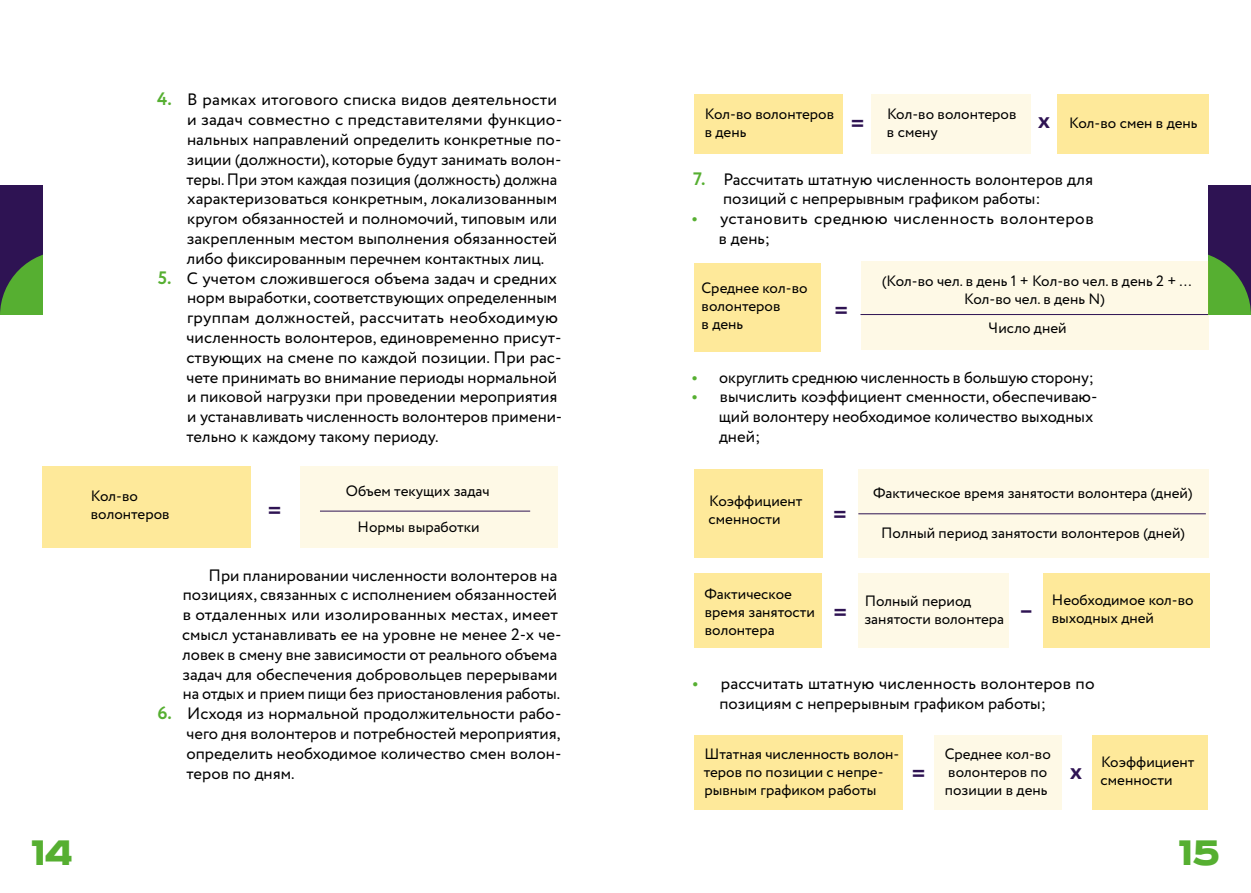
<style>
.page{position:relative;width:1251px;height:893px;background:#fff}
.page>*{position:absolute;margin:0;border:0;box-sizing:border-box;transform-origin:0 0}
.t1{font:900 45px "Road Radio";color:#56af31}
.t2{font:700 24px "Circe";color:#2e1353}
.t3{font:16.5px/19.8px "Circe";color:#000}
.t4{font:16.5px/19.8px "Circe";letter-spacing:.025em;color:#000}
.t5{font:15px/18px "Circe";color:#000}
.s1{font-weight:700;font-size:18px;color:#56af31}
.s2{font-weight:700;font-size:24px;color:#2e1353}
</style>
<div class="page">
<div style="left:0;top:185px;width:43px;height:130px;background:#2e1353"></div>
<svg style="left:0;top:254px;width:43px;height:61px"></svg>
<div style="left:1208px;top:185px;width:42px;height:130px;background:#2e1353"></div>
<svg style="left:1208px;top:254px;width:42px;height:61px"></svg>
<div style="left:43px;top:467px;width:208px;height:81px;background:#fee99a"></div>
<div style="left:300px;top:467px;width:257px;height:81px;background:#fef9e6"></div>
<hr style="left:320px;top:511px;width:210px;height:1px;background:#2e1353">
<div style="left:694px;top:95px;width:148px;height:59px;background:#fee99a"></div>
<div style="left:1057px;top:95px;width:151px;height:59px;background:#fee99a"></div>
<div style="left:871px;top:95px;width:159px;height:59px;background:#fef9e6"></div>
<div style="left:694px;top:263px;width:126px;height:89px;background:#fee99a"></div>
<div style="left:860px;top:261px;width:347px;height:89px;background:#fef9e6"></div>
<hr style="left:860px;top:314px;width:347px;height:1px;background:#2e1353">
<div style="left:694px;top:469px;width:128px;height:89px;background:#fee99a"></div>
<div style="left:858px;top:469px;width:350px;height:89px;background:#fef9e6"></div>
<hr style="left:858px;top:513px;width:347px;height:1px;background:#2e1353">
<div style="left:694px;top:574px;width:128px;height:74px;background:#fee99a"></div>
<div style="left:1042px;top:574px;width:166px;height:74px;background:#fee99a"></div>
<div style="left:858px;top:574px;width:151px;height:74px;background:#fef9e6"></div>
<div style="left:693px;top:735px;width:209px;height:74px;background:#fee99a"></div>
<div style="left:1092px;top:735px;width:115px;height:74px;background:#fee99a"></div>
<div style="left:934px;top:735px;width:127px;height:74px;background:#fef9e6"></div>
<p class="t3" style="left:186px;top:90px;width:377px;text-indent:-29px"><span class="s1">4.</span> В рамках итогового списка видов деятельности и задач совместно с представителями функцио&shy;нальных направлений определить конкретные по&shy;зиции (должности), которые будут занимать волон&shy;теры. При этом каждая позиция (должность) должна характеризоваться конкретным, локализованным кругом обязанностей и полномочий, типовым или закрепленным местом выполнения обязанностей либо фиксированным перечнем контактных лиц.</p>
<p class="t3" style="left:186px;top:269px;width:377px;text-indent:-29px"><span class="s1">5.</span> С учетом сложившегося объема задач и средних норм выработки, соответствующих определенным группам должностей, рассчитать необходимую численность волонтеров, единовременно присут&shy;ствующих на смене по каждой позиции. При рас&shy;чете принимать во внимание периоды нормальной и пиковой нагрузки при проведении мероприятия и устанавливать численность волонтеров примени&shy;тельно к каждому такому периоду.</p>
<p class="t5" style="left:91px;top:488px;width:80px">Кол-во волонтеров</p>
<p class="t5" style="left:346px;top:482px;width:145px">Объем текущих задач</p>
<h2 class="t2" style="left:267px;top:495px;width:16px">=</h2>
<p class="t5" style="left:357px;top:518px;width:123px">Нормы выработки</p>
<p class="t3" style="left:182px;top:566px;width:381px;text-indent:26px">При планировании численности волонтеров на позициях, связанных с исполнением обязанностей в отдаленных или изолированных местах, имеет смысл устанавливать ее на уровне не менее 2-х че&shy;ловек в смену вне зависимости от реального объема задач для обеспечения добровольцев перерывами на отдых и прием пищи без приостановления работы.</p>
<p class="t3" style="left:186px;top:704px;width:376px;text-align:justify;text-indent:-29px"><span class="s1">6.</span> Исходя из нормальной продолжительности рабо&shy;чего дня волонтеров и потребностей мероприятия, определить необходимое количество смен волон&shy;теров по дням.</p>
<p class="t5" style="left:704px;top:106px;width:131px">Кол-во волонтеров в день</p>
<p class="t5" style="left:886px;top:106px;width:131px">Кол-во волонтеров в смену</p>
<h2 class="t2" style="left:850px;top:108px;width:16px">=</h2>
<p class="t5" style="left:1037px;top:115px;width:161px"><span class="s2">x</span> Кол-во смен в день</p>
<p class="t3" style="left:723px;top:170px;width:371px;text-indent:-30px"><span class="s1">7.</span> Рассчитать штатную численность волонтеров для позиций с непрерывным графиком работы:</p>
<p class="t4" style="left:718px;top:209px;width:376px;text-indent:-27px"><span class="s1">•</span> установить среднюю численность волонтеров в день;</p>
<p class="t5" style="left:701px;top:279px;width:108px">Среднее кол-во волонтеров<br>в день</p>
<p class="t5" style="left:882px;top:272px;width:311px;text-align:center">(Кол-во чел. в день 1 + Кол-во чел. в день 2 + …<br>Кол-во чел. в день N)</p>
<h2 class="t2" style="left:833px;top:295px;width:16px">=</h2>
<p class="t5" style="left:988px;top:319px;width:79px">Число дней</p>
<p class="t3" style="left:692px;top:368px;width:403px"><span class="s1">•</span> округлить среднюю численность в большую сторону;</p>
<p class="t3" style="left:718px;top:387px;width:380px;text-indent:-27px"><span class="s1">•</span> вычислить коэффициент сменности, обеспечиваю&shy;щий волонтеру необходимое количество выходных дней;</p>
<p class="t5" style="left:708px;top:492px;width:95px">Коэффициент сменности</p>
<h2 class="t2" style="left:832px;top:499px;width:16px">=</h2>
<p class="t5" style="left:872px;top:484px;width:321px">Фактическое время занятости волонтера (дней)</p>
<p class="t5" style="left:881px;top:524px;width:305px">Полный период занятости волонтеров (дней)</p>
<p class="t5" style="left:704px;top:585px;width:112px">Фактическое время занятости волонтера</p>
<p class="t5" style="left:832px;top:592px;width:202px;text-indent:32px">Полный период<br><sup>=</sup> занятости волонтера <sup>‒</sup></p>
<p class="t5" style="left:1051px;top:592px;width:143px">Необходимое кол-во выходных дней</p>
<p class="t3" style="left:719px;top:674px;width:376px;text-indent:-27px"><span class="s1">•</span> рассчитать штатную численность волонтеров по позициям с непрерывным графиком работы;</p>
<p class="t5" style="left:703px;top:745px;width:197px">Штатная численность волон&shy;теров по позиции с непре&shy;рывным графиком работы</p>
<p class="t5" style="left:944px;top:745px;width:108px">Среднее кол-во волонтеров по позиции в день</p>
<h2 class="t2" style="left:911px;top:757px;width:16px">=</h2>
<h2 class="t2" style="left:1069px;top:754px;width:14px">x</h2>
<p class="t5" style="left:1100px;top:753px;width:95px">Коэффициент сменности</p>
<h1 class="t1" style="left:31px;top:827px;width:44px">14</h1>
<h1 class="t1" style="left:1177px;top:827px;width:43px">15</h1>
</div>
